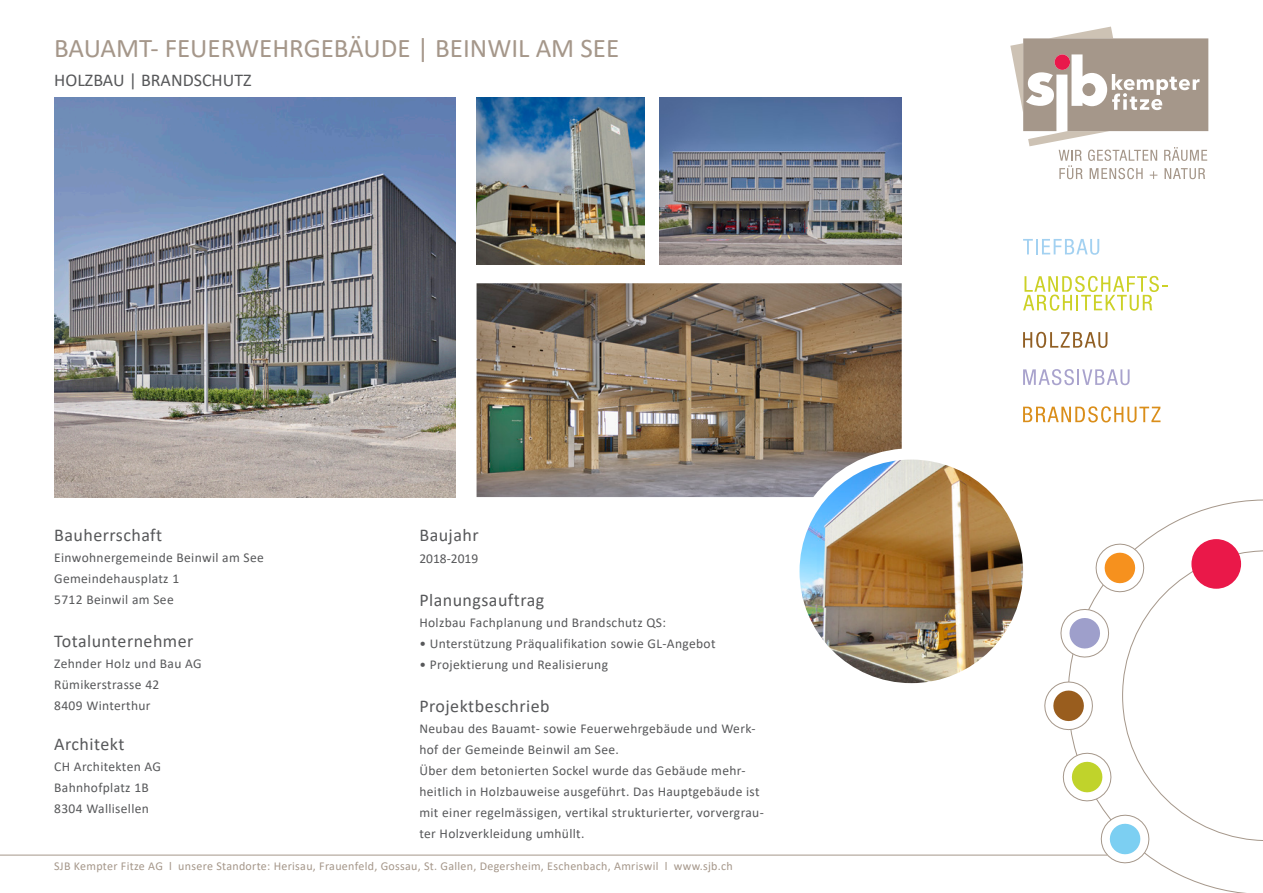
<style>
.page{position:relative;width:1263px;height:893px;background:#fff}
.page>*{position:absolute;margin:0;border:0;box-sizing:border-box;transform-origin:0 0}
.t1{font:27px "Calibri";color:#a5978a}
.t2{font:18px "Calibri";letter-spacing:.025em;color:#57585a}
.t3{font:18px "Calibri";color:#57585a}
.t4{font:13.5px/21px "Calibri";letter-spacing:.025em;color:#57585a}
.t5{font:13.5px "Calibri";color:#57585a}
.t6{font:12px "Calibri";letter-spacing:.025em;color:#a5978a}
</style>
<div class="page">
<svg style="left:1010px;top:27px;width:198px;height:152px"></svg>
<div style="left:1054px;top:54px;width:16px;height:16px;background:#e9184b;border-radius:50%"></div>
<svg style="left:1147px;top:499px;width:116px;height:394px"></svg>
<svg style="left:1041px;top:539px;width:222px;height:328px"></svg>
<svg style="left:1023px;top:239px;width:76px;height:16px"></svg>
<svg style="left:1023px;top:276px;width:145px;height:35px"></svg>
<svg style="left:1023px;top:332px;width:84px;height:16px"></svg>
<svg style="left:1023px;top:369px;width:106px;height:16px"></svg>
<svg style="left:1023px;top:406px;width:137px;height:16px"></svg>
<hr style="left:0;top:855px;width:1107px;height:1px;background:#a5978a">
<img style="left:477px;top:98px;width:167px;height:166px">
<img style="left:660px;top:98px;width:241px;height:166px">
<img style="left:799px;top:460px;width:224px;height:223px;border-radius:112px">
<img style="left:54px;top:98px;width:401px;height:399px">
<img style="left:477px;top:283px;width:425px;height:214px">
<h1 class="t1" style="left:54px;top:30px;width:566px">BAUAMT- FEUERWEHRGEBÄUDE | BEINWIL AM SEE</h1>
<h2 class="t3" style="left:54px;top:67px;width:199px">HOLZBAU | BRANDSCHUTZ</h2>
<h2 class="t2" style="left:54px;top:523px;width:110px">Bauherrschaft</h2>
<p class="t4" style="left:54px;top:547px;width:211px">Einwohnergemeinde Beinwil am See<br>Gemeindehausplatz 1<br>5712 Beinwil am See</p>
<h2 class="t2" style="left:54px;top:628px;width:141px">Totalunternehmer</h2>
<p class="t4" style="left:54px;top:653px;width:149px">Zehnder Holz und Bau AG<br>Rümikerstrasse 42<br>8409 Winterthur</p>
<h2 class="t2" style="left:54px;top:731px;width:72px">Architekt</h2>
<p class="t4" style="left:54px;top:755px;width:108px">CH Architekten AG<br>Bahnhofplatz 1B<br>8304 Wallisellen</p>
<h2 class="t2" style="left:419px;top:523px;width:61px">Baujahr</h2>
<p class="t5" style="left:419px;top:549px;width:60px">2018-2019</p>
<h2 class="t2" style="left:419px;top:588px;width:126px">Planungsauftrag</h2>
<p class="t4" style="left:419px;top:612px;width:248px">Holzbau Fachplanung und Brandschutz QS:</p>
<p class="t4" style="left:419px;top:633px;width:298px">• Unterstützung Präqualifikation sowie GL-Angebot</p>
<p class="t4" style="left:419px;top:654px;width:190px">• Projektierung und Realisierung</p>
<h2 class="t2" style="left:419px;top:694px;width:132px">Projektbeschrieb</h2>
<p class="t4" style="left:419px;top:718px;width:346px">Neubau des Bauamt- sowie Feuerwehrgebäude und Werk&shy;hof der Gemeinde Beinwil am See.<br>Über dem betonierten Sockel wurde das Gebäude mehr&shy;heitlich in Holzbauweise ausgeführt. Das Hauptgebäude ist mit einer regelmässigen, vertikal strukturierter, vorvergrau&shy;ter Holzverkleidung umhüllt.</p>
<p class="t6" style="left:54px;top:857px;width:680px">SJB Kempter Fitze AG l unsere Standorte: Herisau, Frauenfeld, Gossau, St. Gallen, Degersheim, Eschenbach, Amriswil l www.sjb.ch</p>
</div>
